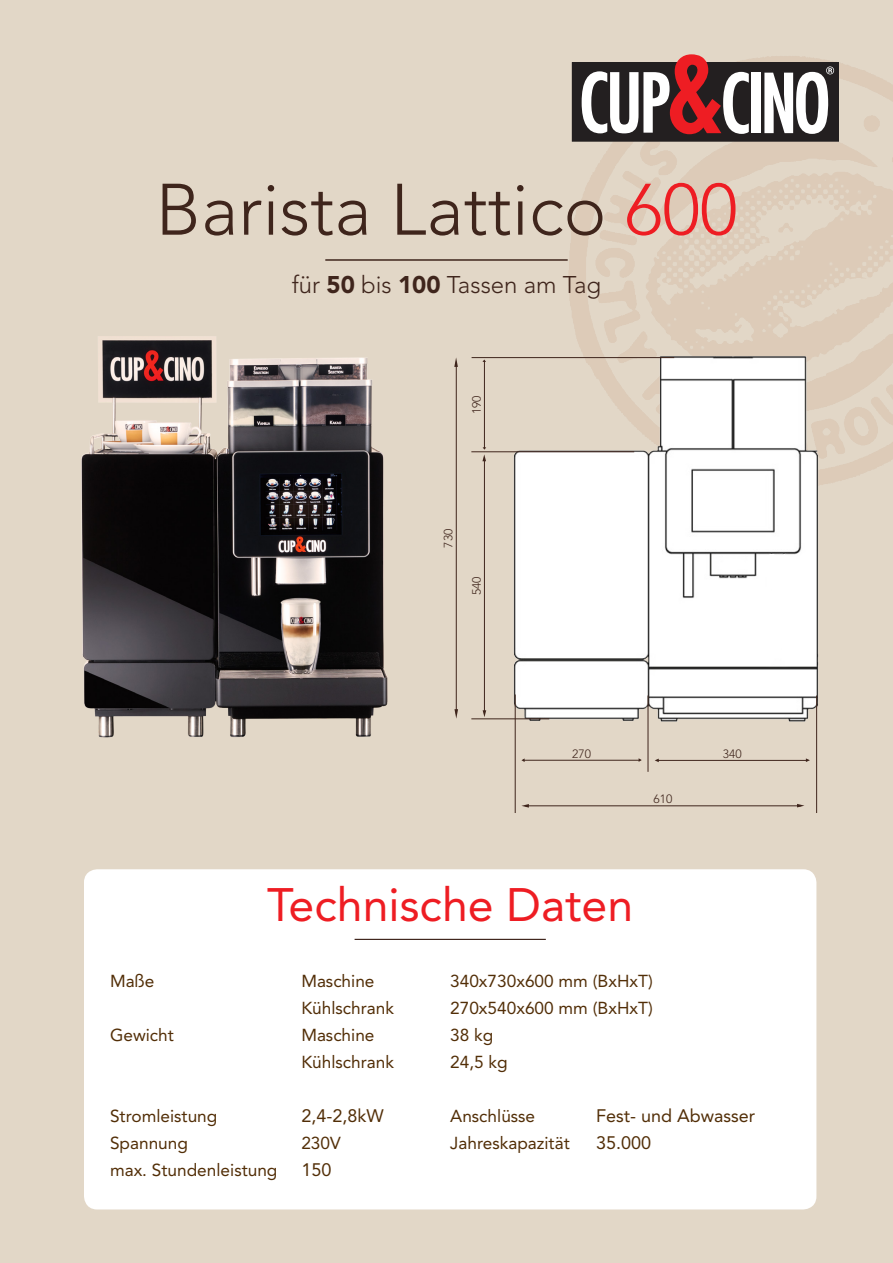
<style>
.page{position:relative;width:893px;height:1263px;background:#e2d7c7}
.page>*{position:absolute;margin:0;border:0;box-sizing:border-box;transform-origin:0 0}
.t1{font:300 72px "Avenir LT Std";color:#3f251c}
.t2{font:46.5px "Avenir LT Std";color:#ee1d23}
.t3{font:300 24px "Avenir LT Std";color:#3f251c}
.t4{font:18px "Avenir LT Std";color:#522e07}
.t5{font:17.25px "Avenir LT Std";color:#522e07}
.t6{font:300 12px "Avenir LT Std";color:#3f251c}
.s1{color:#ee1d23}
.s2{font-weight:900}
</style>
<div class="page">
<img style="left:493px;top:332px;width:335px;height:403px">
<div style="left:572px;top:63px;width:267px;height:78px;background:#231f20"></div>
<svg style="left:582px;top:54px;width:167px;height:80px"></svg>
<div style="left:752px;top:73px;width:9px;height:60px;background:#fff"></div>
<svg style="left:764px;top:66px;width:70px;height:68px"></svg>
<hr style="left:325px;top:259px;width:243px;height:2px;background:#3f251c">
<hr style="left:472px;top:357px;width:202px;height:1px;background:#3f251c">
<hr style="left:471px;top:451px;width:163px;height:1px;background:#3f251c">
<hr style="left:471px;top:718px;width:78px;height:1px;background:#3f251c">
<hr style="left:515px;top:694px;width:1px;height:119px;background:#3f251c">
<hr style="left:648px;top:695px;width:1px;height:77px;background:#3f251c">
<hr style="left:484px;top:457px;width:1px;height:257px;background:#3f251c">
<svg style="left:483px;top:710px;width:3px;height:7px"></svg>
<hr style="left:456px;top:362px;width:1px;height:352px;background:#3f251c">
<svg style="left:454px;top:709px;width:4px;height:10px"></svg>
<svg style="left:454px;top:357px;width:4px;height:10px"></svg>
<hr style="left:525px;top:805px;width:276px;height:1px;background:#3f251c">
<svg style="left:521px;top:804px;width:8px;height:4px"></svg>
<svg style="left:797px;top:804px;width:7px;height:3px"></svg>
<hr style="left:523px;top:760px;width:117px;height:1px;background:#3f251c">
<hr style="left:657px;top:760px;width:151px;height:1px;background:#3f251c">
<div style="left:84px;top:869px;width:732px;height:340px;background:#fff;border-radius:13px"></div>
<hr style="left:355px;top:939px;width:191px;height:1px;background:#3f251c">
<img style="left:81px;top:336px;width:307px;height:402px">
<hr style="left:816px;top:695px;width:1px;height:118px;background:#3f251c">
<hr style="left:484px;top:361px;width:1px;height:87px;background:#3f251c">
<svg style="left:482px;top:447px;width:4px;height:14px"></svg>
<p class="t1" style="left:156px;top:168px;width:583px">Barista Lattico <span class="s1">600</span></p>
<p class="t3" style="left:292px;top:271px;width:311px">für <span class="s2">50</span> bis <span class="s2">100</span> Tassen am Tag</p>
<p class="t6" style="left:470px;top:414px;width:20px;rotate:-90deg">190</p>
<p class="t6" style="left:441px;top:548px;width:20px;rotate:-90deg">730</p>
<p class="t6" style="left:470px;top:595px;width:20px;rotate:-90deg">540</p>
<p class="t6" style="left:572px;top:746px;width:20px">270</p>
<p class="t6" style="left:723px;top:746px;width:20px">340</p>
<p class="t6" style="left:654px;top:792px;width:20px">610</p>
<p class="t2" style="left:267px;top:878px;width:368px">Technische Daten</p>
<p class="t5" style="left:110px;top:970px;width:46px">Maße</p>
<p class="t5" style="left:301px;top:970px;width:75px">Maschine</p>
<p class="t5" style="left:450px;top:970px;width:204px">340x730x600 mm (BxHxT)</p>
<p class="t5" style="left:301px;top:997px;width:94px">Kühlschrank</p>
<p class="t5" style="left:450px;top:997px;width:204px">270x540x600 mm (BxHxT)</p>
<p class="t5" style="left:110px;top:1024px;width:65px">Gewicht</p>
<p class="t5" style="left:301px;top:1024px;width:75px">Maschine</p>
<p class="t5" style="left:450px;top:1024px;width:45px">38 kg</p>
<p class="t5" style="left:301px;top:1051px;width:94px">Kühlschrank</p>
<p class="t5" style="left:450px;top:1051px;width:59px">24,5 kg</p>
<p class="t5" style="left:110px;top:1105px;width:109px">Stromleistung</p>
<p class="t4" style="left:301px;top:1105px;width:84px">2,4-2,8kW</p>
<p class="t5" style="left:450px;top:1105px;width:87px">Anschlüsse</p>
<p class="t4" style="left:596px;top:1105px;width:161px">Fest- und Abwasser</p>
<p class="t5" style="left:110px;top:1132px;width:79px">Spannung</p>
<p class="t5" style="left:301px;top:1132px;width:41px">230V</p>
<p class="t5" style="left:450px;top:1132px;width:121px">Jahreskapazität</p>
<p class="t4" style="left:596px;top:1132px;width:57px">35.000</p>
<p class="t5" style="left:110px;top:1159px;width:169px">max. Stundenleistung</p>
<p class="t4" style="left:301px;top:1159px;width:32px">150</p>
</div>
